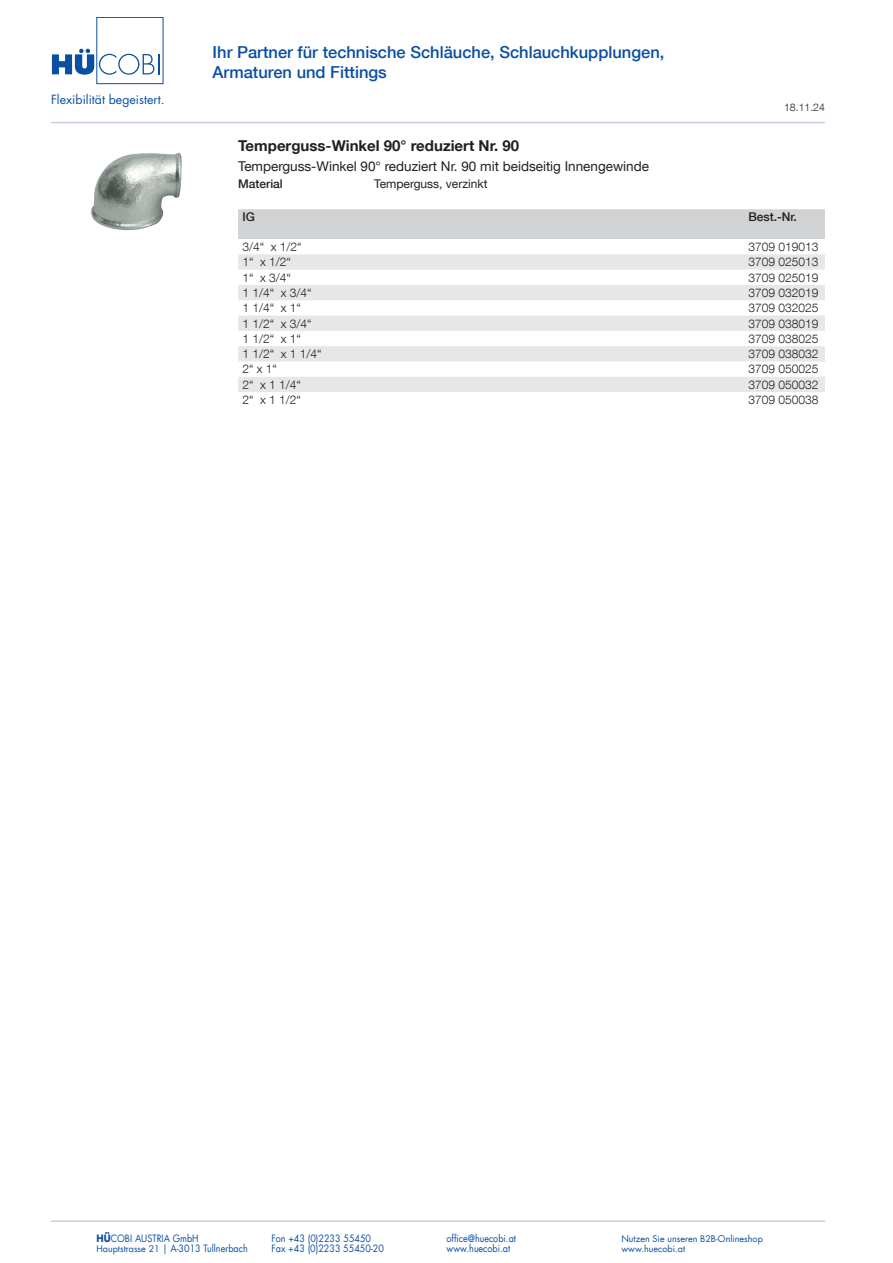
<style>
.page{position:relative;width:893px;height:1263px;background:#fff}
.page>*{position:absolute;margin:0;border:0;box-sizing:border-box;transform-origin:0 0}
.t1{font:500 16.5px/19.8px "Helvetica Neue LT Com";color:#0a4fa2}
.t2{font:700 15px "Helvetica Neue LT Com";color:#231f20}
.t3{font:13.5px "Helvetica Neue LT Com";color:#231f20}
.t4{font:12.3px "Futura LT";color:#0a4fa2}
.t5{font:300 12px "Helvetica Neue LT Com";color:#231f20}
.t6{font:500 12px "Helvetica Neue LT Com";color:#231f20}
.t7{font:12px "Helvetica Neue LT Com";color:#231f20}
.t8{font:300 10.5px "Helvetica Neue LT Com";color:#231f20}
.t9{font:9.9px "Futura LT";color:#0a4fa2;scale:.91 1}
.t10{font:9px "Futura LT";color:#0a4fa2}
.s1{font-weight:700}
.s2{font-size:9px}
</style>
<div class="page">
<hr style="left:51px;top:122px;width:774px;height:1px;background:#c7cbe6">
<hr style="left:51px;top:1220px;width:774px;height:2px;background:#c7cbe6">
<div style="left:96px;top:17px;width:67px;height:67px;border:1px solid #0a4fa2"></div>
<svg style="left:52px;top:49px;width:108px;height:26px"></svg>
<div style="left:238px;top:209px;width:587px;height:30px;background:#d1d2d4"></div>
<svg style="left:238px;top:254px;width:587px;height:138px;fill:#e6e7e9"></svg>
<img style="left:91px;top:153px;width:91px;height:78px">
<p class="t4" style="left:51px;top:91px;width:115px">Flexibilität begeistert.</p>
<h1 class="t1" style="left:213px;top:42px;width:453px">Ihr Partner für technische Schläuche, Schlauchkupplungen,<br>Armaturen und Fittings</h1>
<p class="t8" style="left:784px;top:101px;width:42px">18.11.24</p>
<p class="t2" style="left:238px;top:136px;width:282px">Temperguss-Winkel 90° reduziert Nr. 90</p>
<p class="t3" style="left:238px;top:158px;width:412px">Temperguss-Winkel 90° reduziert Nr. 90 mit beidseitig Innengewinde</p>
<p class="t6" style="left:238px;top:177px;width:46px">Material</p>
<p class="t7" style="left:374px;top:176px;width:115px">Temperguss, verzinkt</p>
<p class="t6" style="left:242px;top:210px;width:14px">IG</p>
<p class="t6" style="left:748px;top:210px;width:50px">Best.-Nr.</p>
<p class="t5" style="left:242px;top:239px;width:61px">3/4“ x 1/2“</p>
<p class="t5" style="left:748px;top:239px;width:72px">3709 019013</p>
<p class="t5" style="left:242px;top:255px;width:50px">1“ x 1/2“</p>
<p class="t5" style="left:748px;top:255px;width:72px">3709 025013</p>
<p class="t5" style="left:242px;top:270px;width:50px">1“ x 3/4“</p>
<p class="t5" style="left:748px;top:270px;width:72px">3709 025019</p>
<p class="t5" style="left:242px;top:285px;width:71px">1 1/4“ x 3/4“</p>
<p class="t5" style="left:748px;top:285px;width:72px">3709 032019</p>
<p class="t5" style="left:242px;top:301px;width:60px">1 1/4“ x 1“</p>
<p class="t5" style="left:748px;top:301px;width:72px">3709 032025</p>
<p class="t5" style="left:242px;top:316px;width:71px">1 1/2“ x 3/4“</p>
<p class="t5" style="left:748px;top:316px;width:72px">3709 038019</p>
<p class="t5" style="left:242px;top:331px;width:60px">1 1/2“ x 1“</p>
<p class="t5" style="left:748px;top:331px;width:72px">3709 038025</p>
<p class="t5" style="left:242px;top:347px;width:81px">1 1/2“ x 1 1/4“</p>
<p class="t5" style="left:748px;top:347px;width:72px">3709 038032</p>
<p class="t5" style="left:242px;top:362px;width:36px">2“ x 1“</p>
<p class="t5" style="left:748px;top:362px;width:72px">3709 050025</p>
<p class="t5" style="left:242px;top:377px;width:60px">2“ x 1 1/4“</p>
<p class="t5" style="left:748px;top:377px;width:72px">3709 050032</p>
<p class="t5" style="left:242px;top:392px;width:60px">2“ x 1 1/2“</p>
<p class="t5" style="left:748px;top:392px;width:72px">3709 050038</p>
<p class="t9" style="left:97px;top:1232px;width:114px"><span class="s1">HÜ</span>COBI AUSTRIA GmbH</p>
<p class="t9" style="left:271px;top:1232px;width:111px">Fon +43 (0)2233 55450</p>
<p class="t9" style="left:446px;top:1232px;width:78px">office@huecobi.at</p>
<p class="t10" style="left:621px;top:1233px;width:143px">Nutzen Sie unseren B2B-Onlineshop</p>
<p class="t9" style="left:97px;top:1242px;width:168px"><span class="s2">Hauptstrasse 21</span> | A-3013 Tullnerbach</p>
<p class="t9" style="left:271px;top:1242px;width:125px">Fax +43 (0)2233 55450-20</p>
<p class="t9" style="left:446px;top:1242px;width:72px">www.huecobi.at</p>
<p class="t10" style="left:621px;top:1243px;width:65px">www.huecobi.at</p>
</div>
